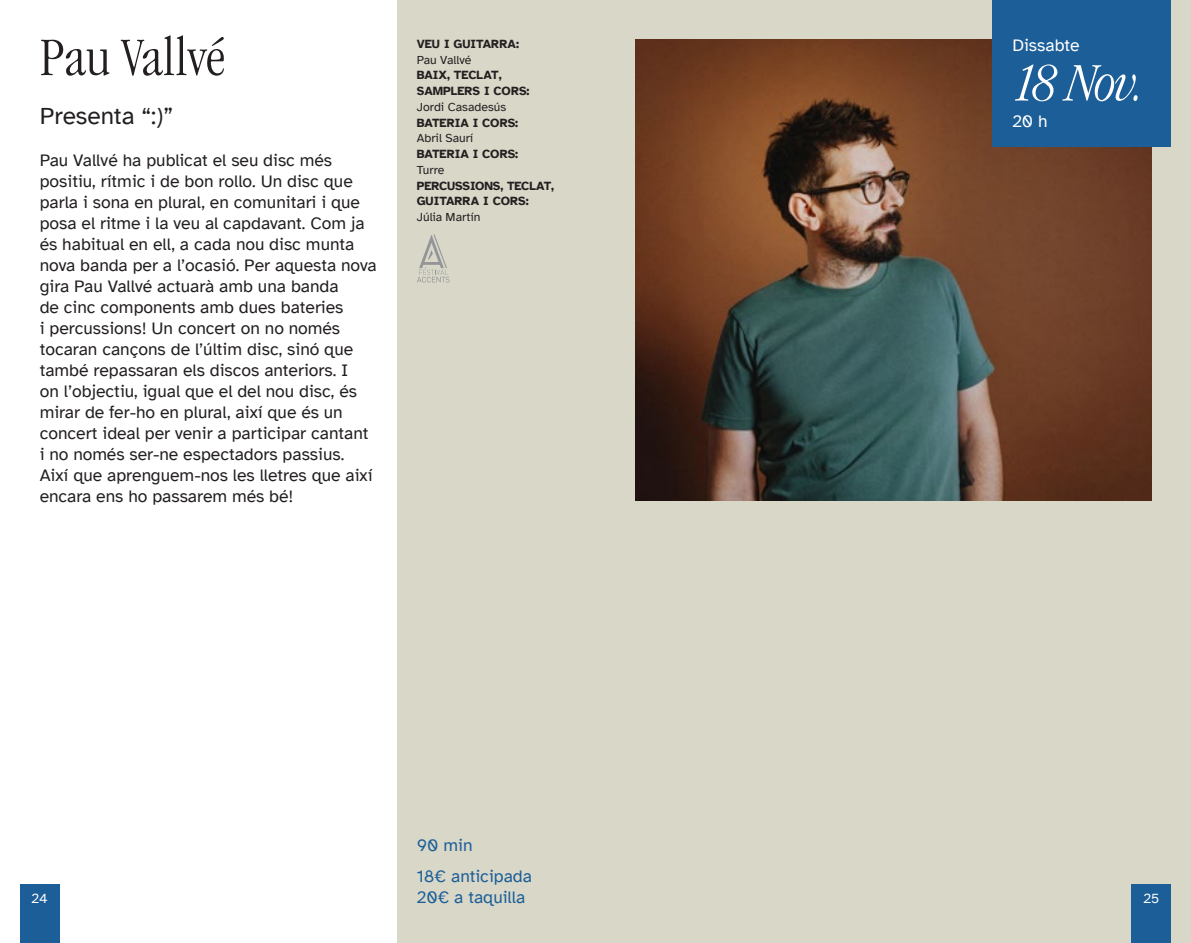
<style>
.page{position:relative;width:1191px;height:943px;background:#fff}
.page>*{position:absolute;margin:0;border:0;box-sizing:border-box;transform-origin:0 0}
.Títol{font:300 condensed 56px "ITC Garamond Std";color:#231f20}
.Data_-_Dia{font:italic 300 condensed 56px "ITC Garamond Std";color:#fff}
.Subtítol{font:24.5px "Atkinson Hyperlegible";color:#231f20}
.t1{font:17.5px/21px "Atkinson Hyperlegible";color:#231f20}
.Info{font:17.5px/21px "Atkinson Hyperlegible";color:#1c5e98}
.Data{font:17.5px "Atkinson Hyperlegible";color:#fff}
.Data_-_Hora{font:17.5px "Atkinson Hyperlegible";color:#fff}
.t2{font:14px "Atkinson Hyperlegible";color:#fff}
.Crèdits_-_Títol{font:700 12.25px/15.8px "Atkinson Hyperlegible";color:#231f20}
.Crèdits_-_Text{font:12.25px "Atkinson Hyperlegible";color:#231f20}
</style>
<div class="page">
<div style="left:595px;top:0;width:596px;height:943px;background:#d8d7c8"></div>
<div style="left:397px;top:0;width:198px;height:943px;background:#d8d7c8"></div>
<img style="left:635px;top:40px;width:516px;height:460px">
<svg style="left:417px;top:234px;width:32px;height:48px"></svg>
<div style="left:20px;top:884px;width:40px;height:59px;background:#1c5e98"></div>
<div style="left:1131px;top:884px;width:40px;height:59px;background:#1c5e98"></div>
<div style="left:992px;top:0;width:179px;height:146px;background:#1c5e98"></div>
<p class="Títol" style="left:40px;top:26px;width:187px">Pau Vallvé</p>
<p class="Subtítol" style="left:40px;top:102px;width:135px">Presenta “:)”</p>
<p class="t1" style="left:40px;top:150px;width:338px">Pau Vallvé ha publicat el seu disc més positiu, rítmic i de bon rollo. Un disc que parla i sona en plural, en comunitari i que posa el ritme i la veu al capdavant. Com ja és habitual en ell, a cada nou disc munta nova banda per a l’ocasió. Per aquesta nova gira Pau Vallvé actuarà amb una banda<br>de cinc components amb dues bateries<br>i percussions! Un concert on no només tocaran cançons de l’últim disc, sinó que també repassaran els discos anteriors. I<br>on l’objectiu, igual que el del nou disc, és mirar de fer-ho en plural, així que és un concert ideal per venir a participar cantant i no només ser-ne espectadors passius.<br>Així que aprenguem-nos les lletres que així encara ens ho passarem més bé!</p>
<p class="Crèdits_-_Títol" style="left:417px;top:36px;width:104px">VEU I GUITARRA:</p>
<p class="Crèdits_-_Text" style="left:417px;top:53px;width:56px">Pau Vallvé</p>
<p class="Crèdits_-_Títol" style="left:417px;top:67px;width:114px">BAIX, TECLAT,<br>SAMPLERS I CORS:</p>
<p class="Crèdits_-_Text" style="left:417px;top:100px;width:91px">Jordi Casadesús</p>
<p class="Crèdits_-_Títol" style="left:417px;top:115px;width:103px">BATERIA I CORS:</p>
<p class="Crèdits_-_Text" style="left:417px;top:131px;width:58px">Abril Saurí</p>
<p class="Crèdits_-_Títol" style="left:417px;top:146px;width:103px">BATERIA I CORS:</p>
<p class="Crèdits_-_Text" style="left:417px;top:163px;width:29px">Turre</p>
<p class="Crèdits_-_Títol" style="left:417px;top:178px;width:139px">PERCUSSIONS, TECLAT,<br>GUITARRA I CORS:</p>
<p class="Crèdits_-_Text" style="left:417px;top:210px;width:65px">Júlia Martín</p>
<p class="Data" style="left:1012px;top:36px;width:69px">Dissabte</p>
<p class="Data_-_Dia" style="left:1012px;top:52px;width:134px">18 Nov.</p>
<p class="Data_-_Hora" style="left:1012px;top:111px;width:37px">20 h</p>
<p class="Info" style="left:417px;top:834px;width:57px">90 min</p>
<p class="Info" style="left:417px;top:866px;width:117px">18€ anticipada<br>20€ a taquilla</p>
<p class="t2" style="left:32px;top:890px;width:18px">24</p>
<p class="t2" style="left:1143px;top:890px;width:17px">25</p>
</div>
